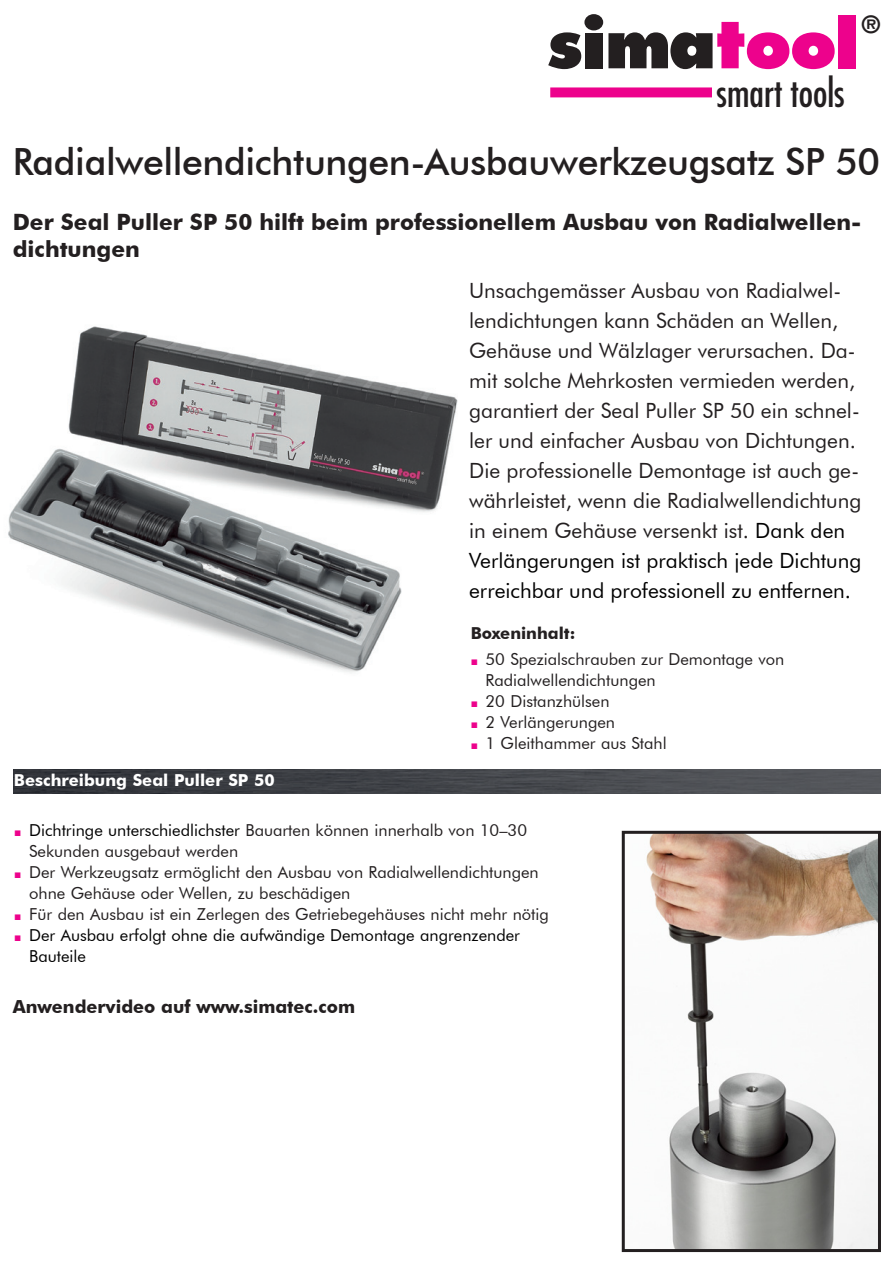
<style>
.page{position:relative;width:893px;height:1263px;background:#fff}
.page>*{position:absolute;margin:0;border:0;box-sizing:border-box;transform-origin:0 0}
.t1{font:condensed 38.1px "Futura";color:#231f20}
.t2{font:500 37.5px "Futura BT";letter-spacing:-.01em;color:#231f20}
.t3{font:700 23.1px "Futura";color:#231f20}
.t4{font:700 22.5px/27px "Futura BT";color:#231f20}
.t5{font:21px/30px "Futura BT";color:#231f20}
.t6{font:700 18px "Futura BT";color:#231f20}
.t7{font:16.5px/21px "Futura BT";color:#231f20}
.t8{font:16.5px/21px "Futura BT";color:#000}
.t9{font:700 16.5px "Futura BT";color:#fff}
.t10{font:700 16.5px "Futura BT";color:#231f20}
.s1{color:#000}
.s2{font-family:"Arial";font-size:12px;color:#ed028c}
</style>
<div class="page">
<div style="left:839px;top:15px;width:17px;height:53px;background:#ed028c"></div>
<svg style="left:548px;top:32px;width:33px;height:37px"></svg>
<div style="left:585px;top:33px;width:17px;height:35px;background:#231f20"></div>
<svg style="left:608px;top:22px;width:227px;height:47px"></svg>
<div style="left:550px;top:87px;width:162px;height:10px;background:#ed028c"></div>
<div style="left:584px;top:14px;width:19px;height:16px;background:#231f20;border-radius:50%"></div>
<img style="left:8px;top:326px;width:449px;height:347px">
<img style="left:646px;top:835px;width:231px;height:413px">
<img style="left:13px;top:770px;width:868px;height:23px">
<div style="left:622px;top:831px;width:259px;height:421px;border:3px solid #231f20"></div>
<p class="t1" style="left:717px;top:70px;width:130px">smart tools</p>
<p class="t3" style="left:862px;top:9px;width:20px">®</p>
<p class="t2" style="left:13px;top:139px;width:869px">Radialwellendichtungen-Ausbauwerkzeugsatz SP 50</p>
<p class="t4" style="left:13px;top:208px;width:850px">Der Seal Puller SP 50 hilft beim professionellem Ausbau von Radialwellen&shy;dichtungen</p>
<p class="t5" style="left:469px;top:275px;width:394px">Unsachgemässer Ausbau von Radialwel&shy;lendichtungen kann Schäden an Wellen, Gehäuse und Wälzlager verursachen. Da&shy;mit solche Mehrkosten vermieden werden, garantiert der Seal Puller SP 50 ein schnel&shy;ler und einfacher Ausbau von Dichtungen.<br>Die professionelle Demontage ist auch ge&shy;währleistet, wenn die Radialwellendichtung in einem Gehäuse versenkt ist. <span class="s1">Dank den Verlängerungen ist praktisch jede Dichtung erreichbar und professionell zu entfernen.</span></p>
<p class="t9" style="left:14px;top:770px;width:262px">Beschreibung Seal Puller SP 50</p>
<p class="t10" style="left:471px;top:623px;width:106px">Boxeninhalt:</p>
<p class="t7" style="left:486px;top:648px;width:300px;text-indent:-15px"><span class="s2">■</span> 50 Spezialschrauben zur Demontage von<br>Radialwellendichtungen</p>
<p class="t7" style="left:471px;top:690px;width:140px"><span class="s2">■</span> 20 Distanzhülsen</p>
<p class="t7" style="left:471px;top:711px;width:146px"><span class="s2">■</span> 2 Verlängerungen</p>
<p class="t7" style="left:471px;top:732px;width:198px"><span class="s2">■</span> 1 Gleithammer aus Stahl</p>
<p class="t7" style="left:29px;top:819px;width:499px;text-indent:-15px"><span class="s2">■</span> <span class="s1">Dichtringe unterschiedlichster</span> Bauarten können innerhalb von 10–30<br>Sekunden ausgebaut werden</p>
<p class="t7" style="left:29px;top:861px;width:511px;text-indent:-15px"><span class="s2">■</span> Der Werkzeugsatz ermöglicht den Ausbau von Radialwellendichtungen ohne Gehäuse oder Wellen, zu beschädigen</p>
<p class="t7" style="left:14px;top:903px;width:536px"><span class="s2">■</span> Für den Ausbau ist ein Zerlegen des Getriebegehäuses nicht mehr nötig</p>
<p class="t8" style="left:29px;top:924px;width:492px;text-indent:-15px"><span class="s2">■</span> Der Ausbau erfolgt ohne die aufwändige Demontage angrenzender<br>Bauteile</p>
<p class="t6" style="left:13px;top:996px;width:344px">Anwendervideo auf www.simatec.com</p>
</div>
